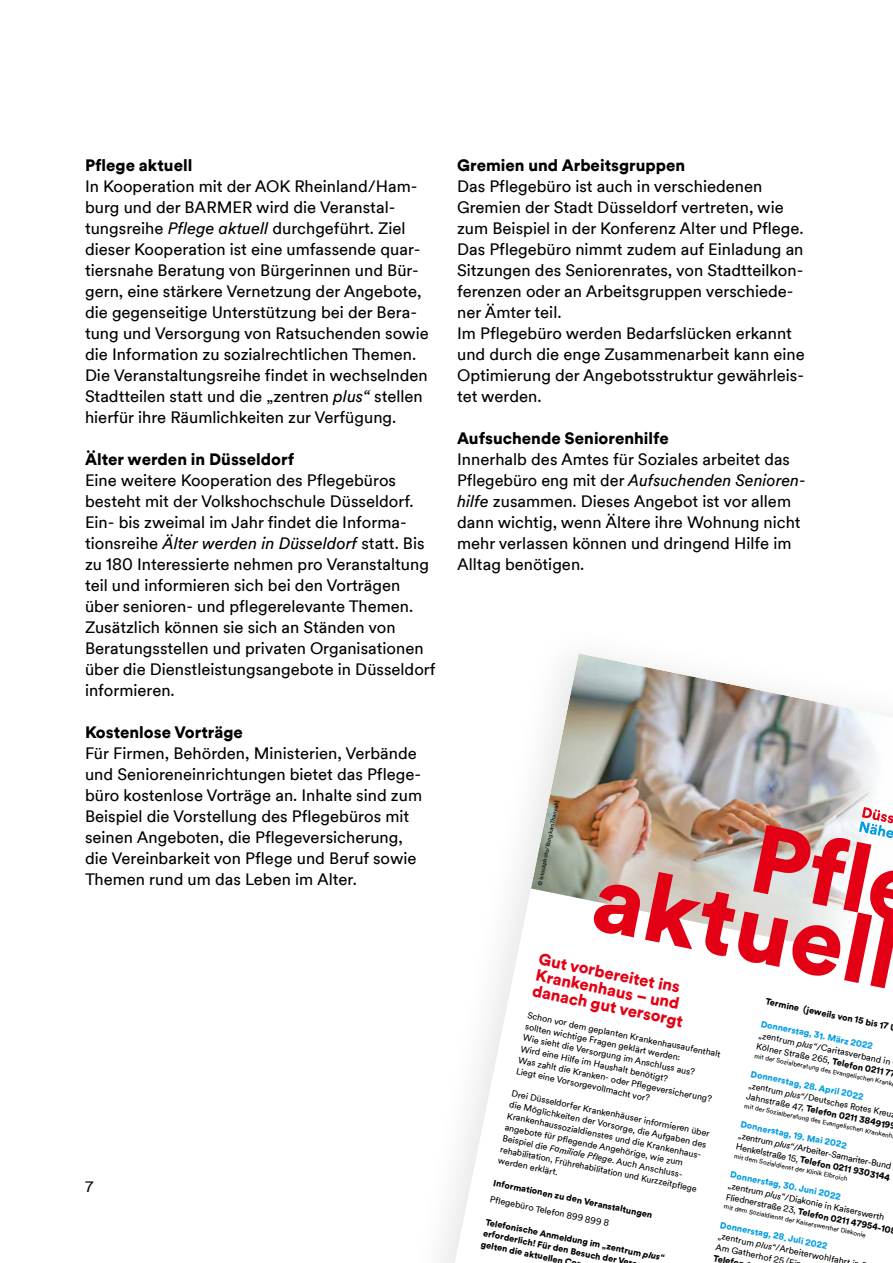
<style>
.page{position:relative;width:893px;height:1263px;background:#fff}
.page>*{position:absolute;margin:0;border:0;box-sizing:border-box;transform-origin:0 0}
.t1{font:16.5px/21px "Duesseldorf Circular TT";color:#000}
.t2{font:900 16.5px "Duesseldorf Circular TT";color:#000}
.t3{font:900 16.2px/16.4px "Duesseldorf Circular TT";color:#e30014}
.t4{font:15px "Duesseldorf Circular TT";color:#000}
.t5{font:9px/11.2px "Duesseldorf Circular TT";color:#000}
.t6{font:900 9px/11.2px "Duesseldorf Circular TT";color:#000}
.t7{font:9px "Duesseldorf Circular TT";color:#000;scale:.96 1}
.t8{font:900 9px "Duesseldorf Circular TT";color:#009de2}
.t9{font:6.45px "Duesseldorf Circular TT";color:#000}
.t10{font:5.7px "Duesseldorf Circular TT";color:#000}
.s1{font-style:italic}
.s2{font-weight:900;color:#009de2}
.s3{font-weight:900}
.s4{font-weight:400}
</style>
<div class="page">
<svg style="left:455px;top:858px;width:430px;height:401px"></svg>
<img style="left:530px;top:653px;width:346px;height:314px">
<img style="left:594px;top:807px;width:299px;height:181px">
<p class="t2" style="left:85px;top:153px;width:109px">Pflege aktuell</p>
<p class="t1" style="left:85px;top:175px;width:345px">In Kooperation mit der AOK Rheinland/Ham&shy;burg und der BARMER wird die Veranstal&shy;tungsreihe <span class="s1">Pflege aktuell</span> durchgeführt. Ziel dieser Kooperation ist eine umfassende quar&shy;tiersnahe Beratung von Bürgerinnen und Bür&shy;gern, eine stärkere Vernetzung der Angebote, die gegenseitige Unterstützung bei der Bera&shy;tung und Versorgung von Ratsuchenden sowie die Information zu sozialrechtlichen Themen.<br>Die Veranstaltungsreihe findet in wechselnden Stadtteilen statt und die „zentren <span class="s1">plus“</span> stellen hierfür ihre Räumlichkeiten zur Verfügung.</p>
<p class="t2" style="left:85px;top:447px;width:211px">Älter werden in Düsseldorf</p>
<p class="t1" style="left:85px;top:469px;width:352px">Eine weitere Kooperation des Pflegebüros besteht mit der Volkshochschule Düsseldorf.<br>Ein- bis zweimal im Jahr findet die Informa&shy;tionsreihe <span class="s1">Älter werden in Düsseldorf</span> statt. Bis zu 180 Interessierte nehmen pro Veranstaltung teil und informieren sich bei den Vorträgen über senioren- und pflegerelevante Themen.<br>Zusätzlich können sie sich an Ständen von Beratungsstellen und privaten Organisationen über die Dienstleistungsangebote in Düsseldorf informieren.</p>
<p class="t2" style="left:85px;top:721px;width:159px">Kostenlose Vorträge</p>
<p class="t1" style="left:85px;top:742px;width:339px">Für Firmen, Behörden, Ministerien, Verbände und Senioreneinrichtungen bietet das Pflege&shy;büro kostenlose Vorträge an. Inhalte sind zum Beispiel die Vorstellung des Pflegebüros mit seinen Angeboten, die Pflegeversicherung, die Vereinbarkeit von Pflege und Beruf sowie Themen rund um das Leben im Alter.</p>
<p class="t2" style="left:457px;top:154px;width:230px">Gremien und Arbeitsgruppen</p>
<p class="t1" style="left:457px;top:175px;width:349px">Das Pflegebüro ist auch in verschiedenen Gremien der Stadt Düsseldorf vertreten, wie zum Beispiel in der Konferenz Alter und Pflege.<br>Das Pflegebüro nimmt zudem auf Einladung an Sitzungen des Seniorenrates, von Stadtteilkon&shy;ferenzen oder an Arbeitsgruppen verschiede&shy;ner Ämter teil.<br>Im Pflegebüro werden Bedarfslücken erkannt und durch die enge Zusammenarbeit kann eine Optimierung der Angebotsstruktur gewährleis&shy;tet werden.</p>
<p class="t2" style="left:457px;top:427px;width:213px">Aufsuchende Seniorenhilfe</p>
<p class="t1" style="left:457px;top:448px;width:350px">Innerhalb des Amtes für Soziales arbeitet das Pflegebüro eng mit der <span class="s1">Aufsuchenden Senioren&shy;hilfe</span> zusammen. Dieses Angebot ist vor allem dann wichtig, wenn Ältere ihre Wohnung nicht mehr verlassen können und dringend Hilfe im Alltag benötigen.</p>
<p class="t10" style="left:536px;top:885px;width:89px;rotate:-79deg">© istockphoto/BongkarnThanyakij</p>
<p class="t4" style="left:85px;top:1177px;width:10px">7</p>
<p class="t3" style="left:540px;top:951px;width:155px;rotate:11deg">Gut vorbereitet ins<br>Krankenhaus – und danach gut versorgt</p>
<p class="t6" style="left:767px;top:996px;width:127px;rotate:11deg">Termine (jeweils von 15 bis 17</p>
<p class="t5" style="left:528px;top:1010px;width:199px;rotate:11deg">Schon vor dem geplanten Krankenhausaufenthalt sollten wichtige Fragen geklärt werden:<br>Wie sieht die Versorgung im Anschluss aus?<br>Wird eine Hilfe im Haushalt benötigt?<br>Was zahlt die Kranken- oder Pflegeversicherung?<br>Liegt eine Vorsorgevollmacht vor?</p>
<p class="t5" style="left:762px;top:1018px;width:138px;rotate:11deg"><span class="s2">Donnerstag, 31. März 2022 </span>„zentrum <span class="s1">plus“</span>/Caritasverband in<br>Kölner Straße 265, <span class="s3">Telefon 0211 7</span></p>
<p class="t9" style="left:756px;top:1051px;width:142px;rotate:12deg">mit der Sozialberatung des Evangelischen Krank</p>
<p class="t8" style="left:752px;top:1068px;width:116px;rotate:11deg">Donnerstag, 28. April 2022</p>
<p class="t7" style="left:750px;top:1078px;width:153px;rotate:12deg">„zentrum <span class="s1">plus“</span>/Deutsches Rotes Kreu</p>
<p class="t5" style="left:512px;top:1088px;width:204px;rotate:11deg">Drei Düsseldorfer Krankenhäuser informieren über die Möglichkeiten der Vorsorge, die Aufgaben des Krankenhaussozialdienstes und die Krankenhaus&shy;angebote für pflegende Angehörige, wie zum Beispiel die <span class="s1">Familiale Pflege</span>. Auch Anschluss&shy;rehabilitation, Frührehabilitation und Kurzzeitpflege werden erklärt.</p>
<p class="t6" style="left:747px;top:1091px;width:148px;rotate:11deg"><span class="s4">Jahnstraße 47,</span> Telefon 0211 384919</p>
<p class="t9" style="left:745px;top:1101px;width:153px;rotate:12deg">mit der Sozialberatung des Evangelischen Krankenh</p>
<p class="t5" style="left:742px;top:1118px;width:159px;line-height:11.7px;rotate:11deg"><span class="s2">Donnerstag, 19. Mai 2022<br></span>„zentrum <span class="s1">plus“</span>/Arbeiter-Samariter-Bund<br>Henkelstraße 15, <span class="s3">Telefon 0211 9303144</span></p>
<p class="t9" style="left:735px;top:1151px;width:117px;rotate:12deg">mit dem Sozialdienst der Klinik Elbroich</p>
<p class="t5" style="left:731px;top:1168px;width:170px;line-height:11.7px;rotate:11deg"><span class="s2">Donnerstag, 30. Juni 2022<br></span>„zentrum <span class="s1">plus“</span>/Diakonie in Kaiserswerth<br>Fliednerstraße 23, <span class="s3">Telefon 0211 47954-10</span></p>
<p class="t6" style="left:495px;top:1177px;width:163px;rotate:11deg">Informationen zu den Veranstaltungen</p>
<p class="t5" style="left:491px;top:1194px;width:123px;rotate:11deg">Pflegebüro Telefon 899 899 8</p>
<p class="t9" style="left:725px;top:1201px;width:146px;rotate:12deg">mit dem Sozialdienst der Kaiserswerther Diakonie</p>
<p class="t6" style="left:486px;top:1216px;width:184px;rotate:11deg">Telefonische Anmeldung im „zentrum <span class="s1">plus“ </span>erforderlich! Für den Besuch der Ve<br>gelten die aktuellen C</p>
<p class="t5" style="left:721px;top:1219px;width:136px;rotate:11deg"><span class="s2">Donnerstag, 28. Juli 2022 </span>„zentrum <span class="s1">plus</span>“/Arbeiterwohlfahrt<br>Am Gatherhof 25 (Ei</p>
<p class="t6" style="left:715px;top:1252px;width:22px;rotate:11deg">Telef</p>
</div>
